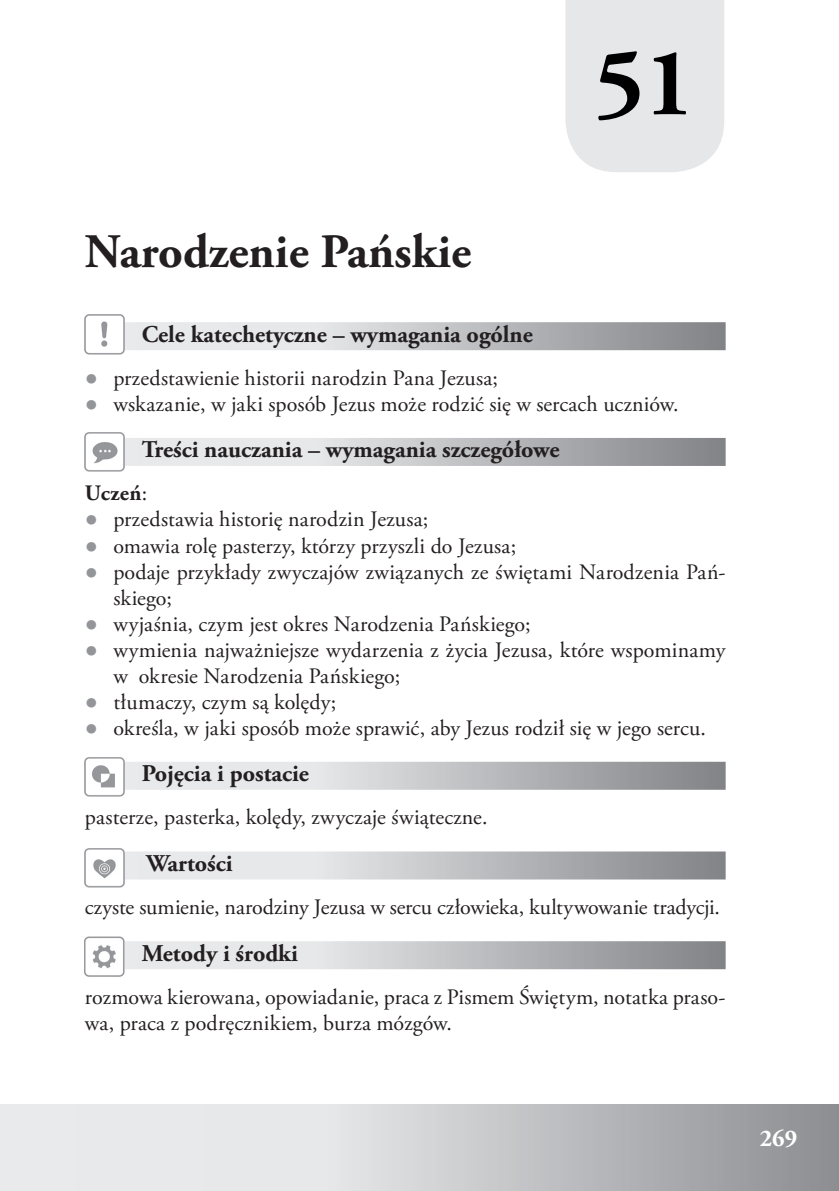
<style>
.page{position:relative;width:839px;height:1191px;background:#fff}
.page>*{position:absolute;margin:0;border:0;box-sizing:border-box;transform-origin:0 0}
.t1{font:700 96px "Adobe Garamond Pro";color:#000}
.t2{font:700 48px "Adobe Garamond Pro";color:#231f20}
.t3{font:700 24px "Adobe Garamond Pro";color:#231f20}
.t4{font:700 24px "Adobe Garamond Pro";color:#fff}
.t5{font:22px/26px "Adobe Garamond Pro";letter-spacing:.005em;color:#231f20}
.t6{font:700 22px "Adobe Garamond Pro";letter-spacing:.015em;color:#231f20}
.s1{font-family:"Arial";color:#939598}
.s2{font-weight:400}
</style>
<div class="page">
<svg style="left:1px;top:1104px;width:838px;height:86px;background:#caccce"></svg>
<hr style="left:0;top:1104px;width:1px;height:86px;background:#e9eaeb">
<div style="left:565px;top:0;width:159px;height:172px;background:#e6e7e9"></div>
<svg style="left:124px;top:322px;width:602px;height:28px;background:#c3c5c7"></svg>
<svg style="left:124px;top:438px;width:602px;height:28px;background:#c3c4c7"></svg>
<svg style="left:124px;top:761px;width:602px;height:28px;background:#c5c6c8"></svg>
<svg style="left:124px;top:851px;width:602px;height:28px;background:#c4c5c8"></svg>
<svg style="left:124px;top:941px;width:602px;height:28px;background:#c4c5c7"></svg>
<img style="left:85px;top:315px;width:39px;height:39px">
<img style="left:85px;top:432px;width:39px;height:40px">
<img style="left:85px;top:757px;width:39px;height:39px">
<img style="left:85px;top:848px;width:39px;height:40px">
<img style="left:85px;top:936px;width:39px;height:41px">
<svg style="left:49px;top:1154px;width:11px;height:36px"></svg>
<h1 class="t1" style="left:595px;top:28px;width:101px">51</h1>
<h2 class="t2" style="left:85px;top:223px;width:388px">Narodzenie Pańskie</h2>
<p class="t3" style="left:142px;top:320px;width:393px">Cele katechetyczne – wymagania ogólne</p>
<p class="t5" style="left:85px;top:365px;width:415px"><span class="s1">●</span> przedstawienie historii narodzin Pana Jezusa;</p>
<p class="t5" style="left:85px;top:391px;width:595px"><span class="s1">●</span> wskazanie, w jaki sposób Jezus może rodzić się w sercach uczniów.</p>
<p class="t3" style="left:142px;top:436px;width:419px">Treści nauczania – wymagania szczegółowe</p>
<p class="t6" style="left:85px;top:480px;width:64px">Uczeń<span class="s2">:</span></p>
<p class="t5" style="left:85px;top:507px;width:345px"><span class="s1">●</span> przedstawia historię narodzin Jezusa;</p>
<p class="t5" style="left:85px;top:533px;width:433px"><span class="s1">●</span> omawia rolę pasterzy, którzy przyszli do Jezusa;</p>
<p class="t5" style="left:113px;top:559px;width:614px;text-indent:-28px"><span class="s1">●</span> podaje przykłady zwyczajów związanych ze świętami Narodzenia Pań&shy;skiego;</p>
<p class="t5" style="left:85px;top:611px;width:447px"><span class="s1">●</span> wyjaśnia, czym jest okres Narodzenia Pańskiego;</p>
<p class="t5" style="left:113px;top:637px;width:614px;text-indent:-28px"><span class="s1">●</span> wymienia najważniejsze wydarzenia z życia Jezusa, które wspominamy w okresie Narodzenia Pańskiego;</p>
<p class="t5" style="left:85px;top:689px;width:253px"><span class="s1">●</span> tłumaczy, czym są kolędy;</p>
<p class="t5" style="left:85px;top:715px;width:622px"><span class="s1">●</span> określa, w jaki sposób może sprawić, aby Jezus rodził się w jego sercu.</p>
<p class="t3" style="left:142px;top:759px;width:169px">Pojęcia i postacie</p>
<p class="t5" style="left:85px;top:805px;width:404px">pasterze, pasterka, kolędy, zwyczaje świąteczne.</p>
<p class="t3" style="left:147px;top:849px;width:88px">Wartości</p>
<p class="t5" style="left:85px;top:894px;width:637px">czyste sumienie, narodziny Jezusa w sercu człowieka, kultywowanie tradycji.</p>
<p class="t3" style="left:142px;top:939px;width:158px">Metody i środki</p>
<p class="t5" style="left:85px;top:984px;width:642px">rozmowa kierowana, opowiadanie, praca z Pismem Świętym, notatka praso&shy;wa, praca z podręcznikiem, burza mózgów.</p>
<p class="t4" style="left:760px;top:1124px;width:39px">269</p>
</div>
